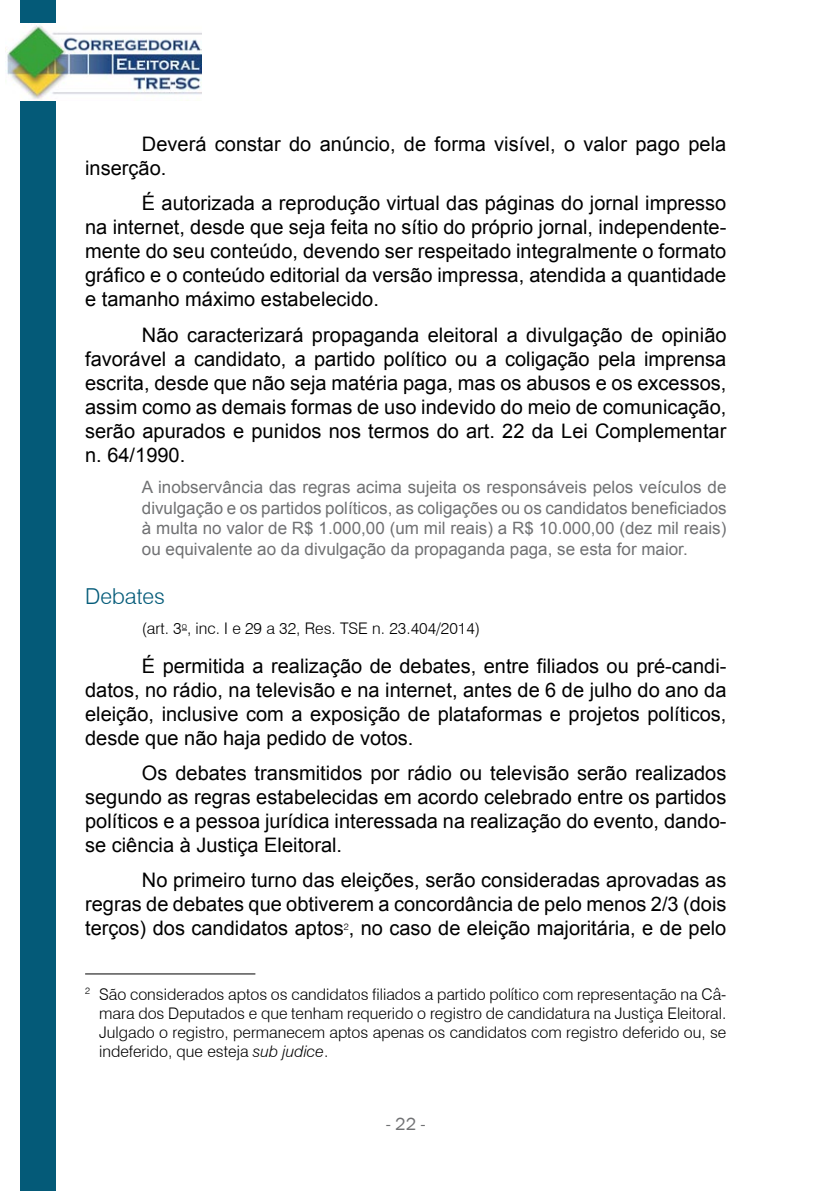
<style>
.page{position:relative;width:840px;height:1191px;background:#fff}
.page>*{position:absolute;margin:0;border:0;box-sizing:border-box;transform-origin:0 0}
.t1{font:300 22px "Swiss 721 BT";color:#045b79}
.t2{font:20px/24px "Arial";color:#000;text-align:justify}
.t3{font:18px "Franklin Gothic";color:#707173}
.t4{font:17px/20.4px "Arial";color:#707173;text-align:justify}
.t5{font:300 16px/19.2px "Swiss 721 BT";color:#000;text-align:justify}
.s1{font-style:italic}
</style>
<div class="page">
<div style="left:20px;top:0;width:35px;height:1191px;background:#045a78"></div>
<img style="left:6px;top:23px;width:195px;height:77px">
<hr style="left:85px;top:973px;width:170px;height:1px;background:#000">
<p class="t2" style="left:85px;top:132px;width:642px;text-indent:57px">Deverá constar do anúncio, de forma visível, o valor pago pela inserção.</p>
<p class="t2" style="left:85px;top:191px;width:642px;text-indent:57px">É autorizada a reprodução virtual das páginas do jornal impresso na internet, desde que seja feita no sítio do próprio jornal, independente&shy;mente do seu conteúdo, devendo ser respeitado integralmente o formato gráfico e o conteúdo editorial da versão impressa, atendida a quantidade e tamanho máximo estabelecido.</p>
<p class="t2" style="left:85px;top:323px;width:642px;text-indent:57px">Não caracterizará propaganda eleitoral a divulgação de opinião favorável a candidato, a partido político ou a coligação pela imprensa escrita, desde que não seja matéria paga, mas os abusos e os excessos, assim como as demais formas de uso indevido do meio de comunicação, serão apurados e punidos nos termos do art. 22 da Lei Complementar n. 64/1990.</p>
<p class="t4" style="left:142px;top:477px;width:586px">A inobservância das regras acima sujeita os responsáveis pelos veículos de divulgação e os partidos políticos, as coligações ou os candidatos beneficiados à multa no valor de R$ 1.000,00 (um mil reais) a R$ 10.000,00 (dez mil reais) ou equivalente ao da divulgação da propaganda paga, se esta for maior.</p>
<p class="t1" style="left:85px;top:582px;width:81px">Debates</p>
<p class="t5" style="left:142px;top:619px;width:339px">(art. 3<sup>o</sup>, inc. I e 29 a 32, Res. TSE n. 23.404/2014)</p>
<p class="t2" style="left:85px;top:653px;width:642px;text-indent:57px">É permitida a realização de debates, entre filiados ou pré-candi&shy;datos, no rádio, na televisão e na internet, antes de 6 de julho do ano da eleição, inclusive com a exposição de plataformas e projetos políticos, desde que não haja pedido de votos.</p>
<p class="t2" style="left:85px;top:761px;width:642px;text-indent:57px">Os debates transmitidos por rádio ou televisão serão realizados segundo as regras estabelecidas em acordo celebrado entre os partidos políticos e a pessoa jurídica interessada na realização do evento, dando&shy;se ciência à Justiça Eleitoral.</p>
<p class="t2" style="left:85px;top:868px;width:642px;text-indent:57px">No primeiro turno das eleições, serão consideradas aprovadas as regras de debates que obtiverem a concordância de pelo menos 2/3 (dois terços) dos candidatos aptos<sup>2</sup>, no caso de eleição majoritária, e de pelo</p>
<p class="t5" style="left:99px;top:984px;width:628px;text-indent:-14px"><sup>2</sup> São considerados aptos os candidatos filiados a partido político com representação na Câ&shy;mara dos Deputados e que tenham requerido o registro de candidatura na Justiça Eleitoral.<br>Julgado o registro, permanecem aptos apenas os candidatos com registro deferido ou, se indeferido, que esteja <span class="s1">sub judice</span>.</p>
<p class="t3" style="left:386px;top:1113px;width:41px">- 22 -</p>
</div>
